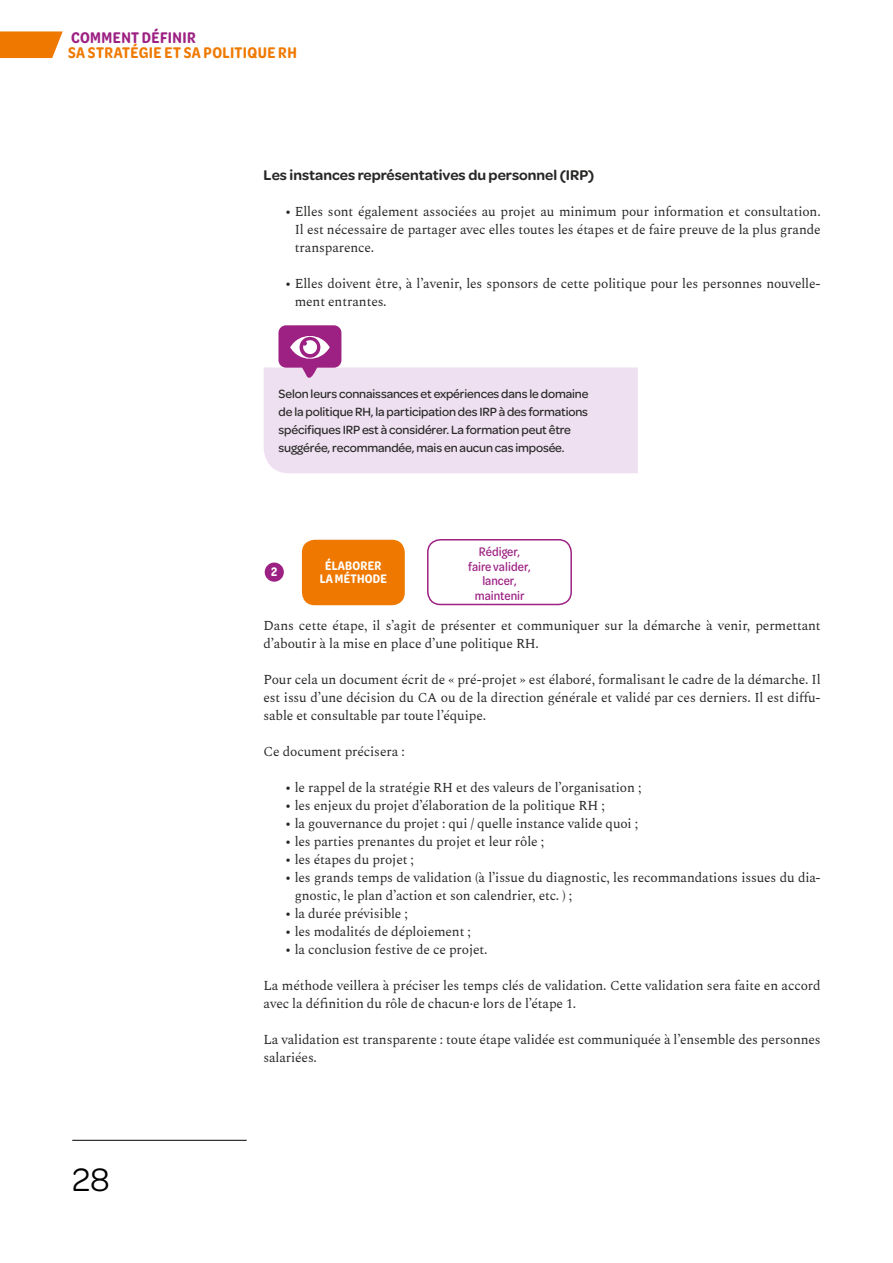
<style>
.page{position:relative;width:893px;height:1263px;background:#fff}
.page>*{position:absolute;margin:0;border:0;box-sizing:border-box;transform-origin:0 0}
.t1{font:34.5px "Omnes";color:#000}
.t2{font:600 16.5px "Omnes Cond";letter-spacing:.025em;color:#ef7900}
.t3{font:600 16.5px "Omnes Cond";letter-spacing:.025em;color:#9d2183}
.t4{font:600 15px "Omnes";color:#282827}
.t5{font:13.5px/18px "Spectral";letter-spacing:-.01em;color:#282827}
.t6{font:500 13.2px/14.9px "Omnes Cond";color:#9d2183;text-align:center}
.t7{font:600 13.2px/13.5px "Omnes Cond";letter-spacing:.02em;color:#fff;text-align:center}
.t8{font:500 12.75px/18px "Omnes";letter-spacing:-.01em;color:#282827}
</style>
<div class="page">
<hr style="left:72px;top:1140px;width:175px;height:1px;background:#000">
<svg style="left:0;top:31px;width:63px;height:27px"></svg>
<div style="left:302px;top:540px;width:103px;height:65px;background:#ef7900;border-radius:13px"></div>
<div style="left:427px;top:539px;width:145px;height:66px;border:2px solid #9d2183;border-radius:13px"></div>
<div style="left:265px;top:562px;width:19px;height:20px;background:#9d2183;border-radius:50%"></div>
<svg style="left:264px;top:325px;width:374px;height:148px"></svg>
<p class="t3" style="left:71px;top:26px;width:126px">COMMENT DÉFINIR</p>
<p class="t2" style="left:68px;top:41px;width:230px">SA STRATÉGIE ET SA POLITIQUE RH</p>
<p class="t4" style="left:264px;top:165px;width:332px">Les instances représentatives du personnel (IRP)</p>
<p class="t5" style="left:295px;top:202px;width:527px;text-align:justify;text-indent:-10px">• Elles sont également associées au projet au minimum pour information et consultation.<br>Il est nécessaire de partager avec elles toutes les étapes et de faire preuve de la plus grande transparence.</p>
<p class="t5" style="left:295px;top:274px;width:527px;text-indent:-10px">• Elles doivent être, à l’avenir, les sponsors de cette politique pour les personnes nouvelle&shy;ment entrantes.</p>
<p class="t8" style="left:279px;top:384px;width:311px">Selon leurs connaissances et expériences dans le domaine de la politique RH, la participation des IRP à des formations spécifiques IRP est à considérer. La formation peut être suggérée, recommandée, mais en aucun cas imposée.</p>
<p class="t7" style="left:271px;top:565px;width:8px">2</p>
<p class="t7" style="left:320px;top:558px;width:69px">ÉLABORER<br>LA MÉTHODE</p>
<p class="t6" style="left:468px;top:543px;width:64px">Rédiger, faire valider, lancer, maintenir</p>
<h1 class="t1" style="left:72px;top:1156px;width:39px">28</h1>
<p class="t5" style="left:264px;top:616px;width:559px">Dans cette étape, il s’agit de présenter et communiquer sur la démarche à venir, permettant d’aboutir à la mise en place d’une politique RH.</p>
<p class="t5" style="left:264px;top:670px;width:559px;text-align:justify">Pour cela un document écrit de « pré-projet » est élaboré, formalisant le cadre de la démarche. Il est issu d’une décision du CA ou de la direction générale et validé par ces derniers. Il est diffu&shy;sable et consultable par toute l’équipe.</p>
<p class="t5" style="left:264px;top:742px;width:143px">Ce document précisera :</p>
<p class="t5" style="left:285px;top:778px;width:358px">• le rappel de la stratégie RH et des valeurs de l’organisation ;</p>
<p class="t5" style="left:285px;top:796px;width:321px">• les enjeux du projet d’élaboration de la politique RH ;</p>
<p class="t5" style="left:285px;top:814px;width:355px">• la gouvernance du projet : qui / quelle instance valide quoi ;</p>
<p class="t5" style="left:285px;top:832px;width:261px">• les parties prenantes du projet et leur rôle ;</p>
<p class="t5" style="left:285px;top:850px;width:131px">• les étapes du projet ;</p>
<p class="t5" style="left:295px;top:868px;width:527px;text-indent:-10px">• les grands temps de validation (à l’issue du diagnostic, les recommandations issues du dia&shy;gnostic, le plan d’action et son calendrier, etc. ) ;</p>
<p class="t5" style="left:285px;top:904px;width:125px">• la durée prévisible ;</p>
<p class="t5" style="left:285px;top:922px;width:188px">• les modalités de déploiement ;</p>
<p class="t5" style="left:285px;top:940px;width:204px">• la conclusion festive de ce projet.</p>
<p class="t5" style="left:264px;top:976px;width:559px">La méthode veillera à préciser les temps clés de validation. Cette validation sera faite en accord avec la définition du rôle de chacun·e lors de l’étape 1.</p>
<p class="t5" style="left:264px;top:1030px;width:559px">La validation est transparente : toute étape validée est communiquée à l’ensemble des personnes salariées.</p>
</div>
